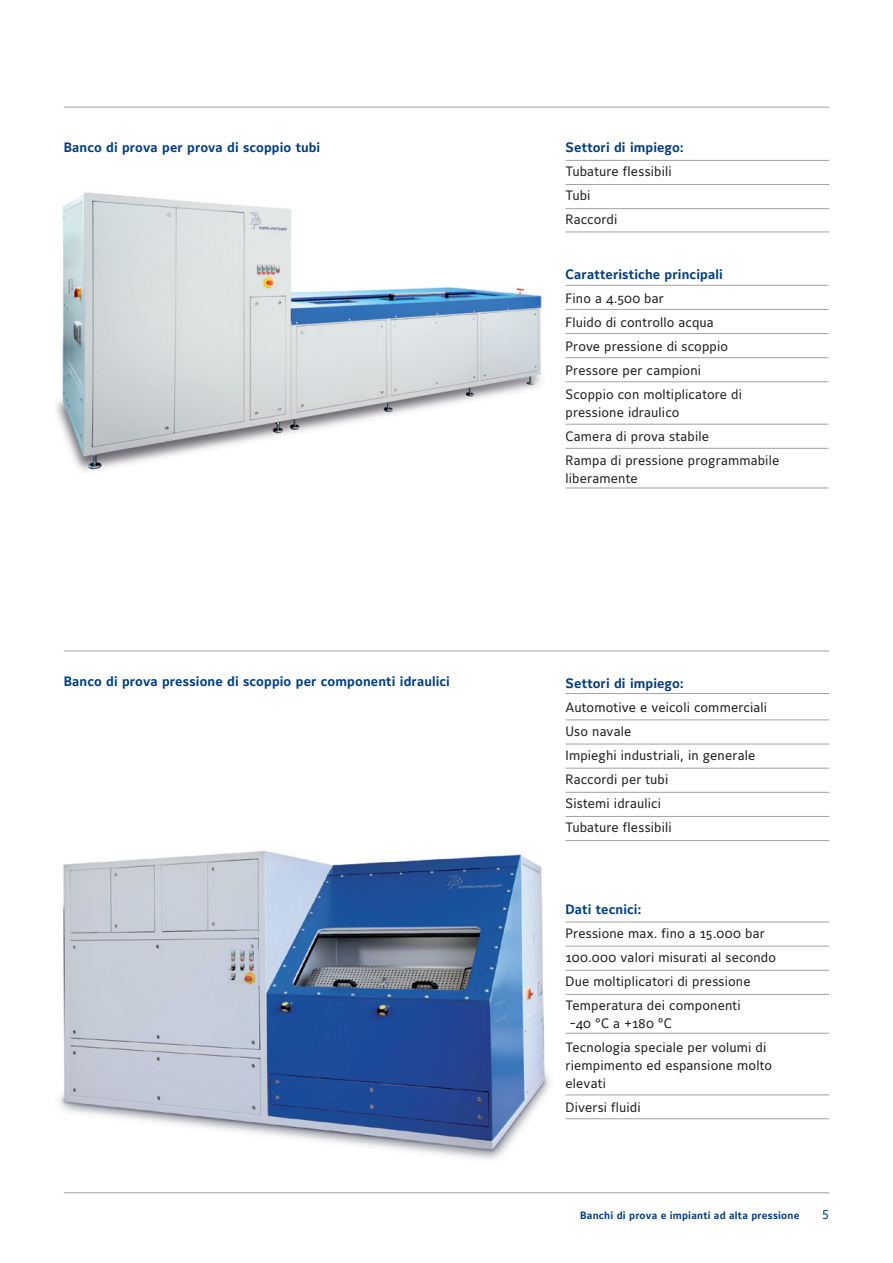
<style>
.page{position:relative;width:893px;height:1263px;background:#fff}
.page>*{position:absolute;margin:0;border:0;box-sizing:border-box;transform-origin:0 0}
.t1{font:13.5px/24px "Maurea";letter-spacing:.01em;color:#231f20}
.t2{font:700 13.5px "Maurea";letter-spacing:.01em;color:#013d7d}
.t3{font:12.75px "Maurea Regular Caps Tf";color:#013d7d}
.t4{font:700 10.5px "Maurea";letter-spacing:.02em;color:#013d7d}
</style>
<div class="page">
<img style="left:56px;top:192px;width:486px;height:280px">
<img style="left:59px;top:850px;width:491px;height:310px">
<hr style="left:64px;top:107px;width:765px;height:1px;background:#a0a1a5">
<hr style="left:64px;top:651px;width:765px;height:1px;background:#a0a1a5">
<hr style="left:64px;top:1192px;width:765px;height:1px;background:#a0a1a5">
<hr style="left:566px;top:693px;width:263px;height:1px;background:#a0a1a5">
<hr style="left:566px;top:922px;width:263px;height:1px;background:#a0a1a5">
<hr style="left:566px;top:946px;width:263px;height:1px;background:#a0a1a5">
<hr style="left:566px;top:970px;width:263px;height:1px;background:#a0a1a5">
<hr style="left:566px;top:994px;width:263px;height:1px;background:#a0a1a5">
<hr style="left:566px;top:1094px;width:263px;height:1px;background:#a0a1a5">
<hr style="left:566px;top:1118px;width:263px;height:1px;background:#a0a1a5">
<hr style="left:566px;top:719px;width:263px;height:1px;background:#a0a1a5">
<hr style="left:566px;top:744px;width:263px;height:1px;background:#a0a1a5">
<hr style="left:566px;top:768px;width:263px;height:1px;background:#a0a1a5">
<hr style="left:566px;top:792px;width:263px;height:1px;background:#a0a1a5">
<hr style="left:566px;top:1033px;width:263px;height:1px;background:#a0a1a5">
<hr style="left:566px;top:816px;width:263px;height:1px;background:#a0a1a5">
<hr style="left:566px;top:840px;width:263px;height:1px;background:#a0a1a5">
<hr style="left:566px;top:285px;width:263px;height:1px;background:#a0a1a5">
<hr style="left:566px;top:309px;width:263px;height:1px;background:#a0a1a5">
<hr style="left:566px;top:160px;width:263px;height:1px;background:#a0a1a5">
<hr style="left:566px;top:184px;width:263px;height:1px;background:#a0a1a5">
<hr style="left:566px;top:208px;width:263px;height:1px;background:#a0a1a5">
<hr style="left:566px;top:333px;width:263px;height:1px;background:#a0a1a5">
<hr style="left:566px;top:357px;width:263px;height:1px;background:#a0a1a5">
<hr style="left:566px;top:381px;width:263px;height:1px;background:#a0a1a5">
<hr style="left:566px;top:424px;width:263px;height:1px;background:#a0a1a5">
<hr style="left:566px;top:448px;width:263px;height:1px;background:#a0a1a5">
<hr style="left:566px;top:488px;width:263px;height:1px;background:#a0a1a5">
<hr style="left:566px;top:232px;width:263px;height:1px;background:#a0a1a5">
<p class="t2" style="left:64px;top:139px;width:258px">Banco di prova per prova di scoppio tubi</p>
<p class="t2" style="left:64px;top:674px;width:388px">Banco di prova pressione di scoppio per componenti idraulici</p>
<p class="t2" style="left:566px;top:139px;width:120px">Settori di impiego:</p>
<p class="t1" style="left:566px;top:160px;width:108px">Tubature flessibili<br>Tubi<br>Raccordi</p>
<p class="t2" style="left:566px;top:266px;width:159px">Caratteristiche principali</p>
<p class="t1" style="left:566px;top:287px;width:178px">Fino a 4.500 bar<br>Fluido di controllo acqua<br>Prove pressione di scoppio<br>Pressore per campioni<br>Scoppio con moltiplicatore di</p>
<p class="t1" style="left:566px;top:401px;width:215px">pressione idraulico<br>Camera di prova stabile<br>Rampa di pressione programmabile</p>
<p class="t1" style="left:566px;top:467px;width:74px">liberamente</p>
<p class="t2" style="left:566px;top:676px;width:120px">Settori di impiego:</p>
<p class="t1" style="left:566px;top:696px;width:203px">Automotive e veicoli commerciali<br>Uso navale<br>Impieghi industriali, in generale<br>Raccordi per tubi<br>Sistemi idraulici<br>Tubature flessibili</p>
<p class="t2" style="left:566px;top:902px;width:78px">Dati tecnici:</p>
<p class="t1" style="left:566px;top:922px;width:212px">Pressione max. fino a 15.000 bar<br>100.000 valori misurati al secondo<br>Due moltiplicatori di pressione<br>Temperatura dei componenti</p>
<p class="t1" style="left:566px;top:1012px;width:202px;text-indent:4px">-40 °C a +180 °C<br>Tecnologia speciale per volumi di</p>
<p class="t1" style="left:566px;top:1057px;width:208px;line-height:18px">riempimento ed espansione molto elevati</p>
<p class="t1" style="left:566px;top:1096px;width:77px">Diversi fluidi</p>
<p class="t4" style="left:580px;top:1209px;width:221px">Banchi di prova e impianti ad alta pressione</p>
<p class="t3" style="left:822px;top:1207px;width:9px">5</p>
</div>
